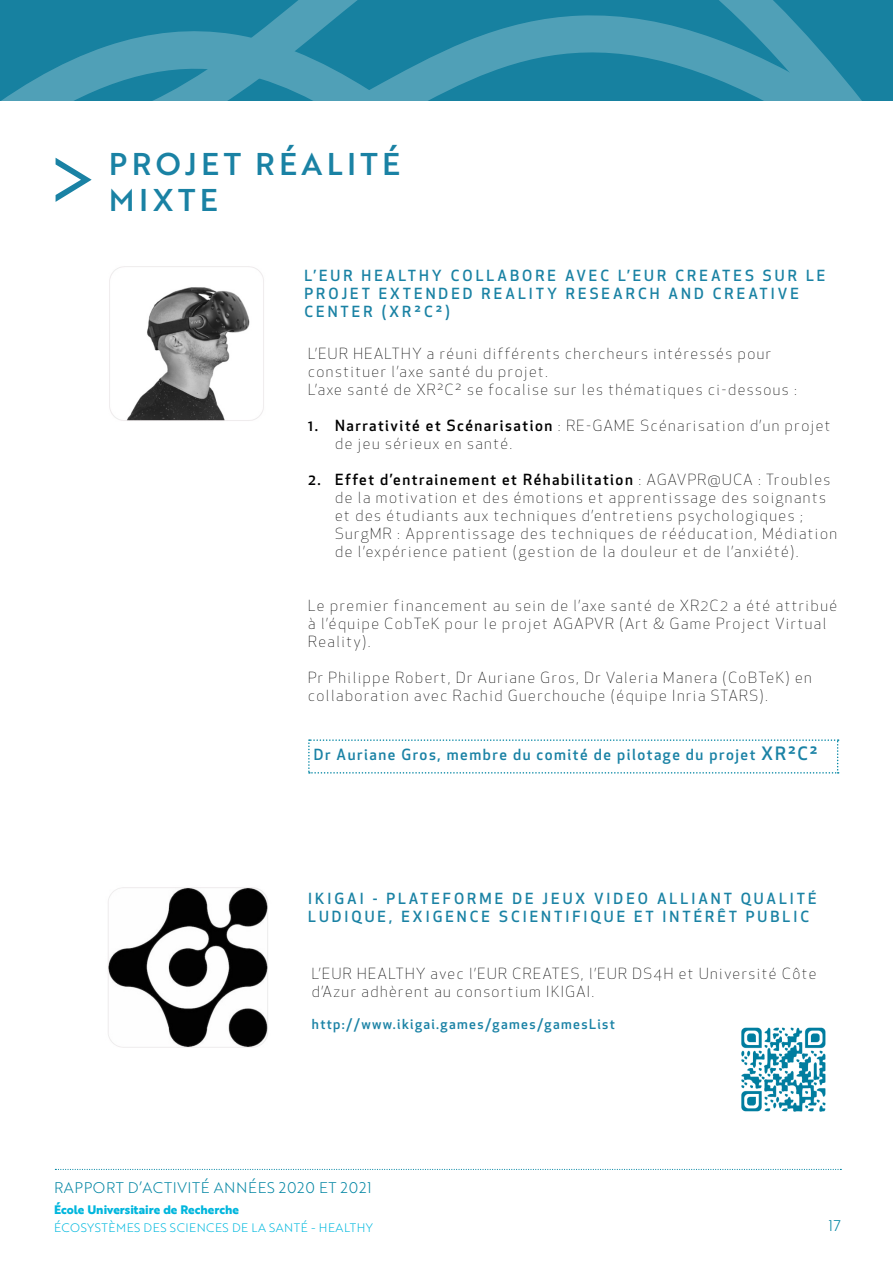
<style>
.page{position:relative;width:893px;height:1263px;background:#fff}
.page>*{position:absolute;margin:0;border:0;box-sizing:border-box;transform-origin:0 0}
.t1{font:85.8px "Brother 1816 Book";color:#1a82a4}
.sous-titre{font:30.6px "Brother 1816 Medium";letter-spacing:.14em;color:#1a82a4}
.sous-titre-2{font:300 15px/18px "Apex New";letter-spacing:.1em;color:#000001}
.sous-titre-3{font:500 15px/18px "Apex New";letter-spacing:.2em;color:#1a82a4}
.sous-titre-4{font:500 15px "Apex New";letter-spacing:.1em;color:#1a82a5}
.t2{font:15px "Brother 1816 Light";letter-spacing:.04em;color:#0085a3}
.sous-titre-5{font:500 13.5px "Apex New";letter-spacing:.1em;color:#1a82a5}
.t3{font:12px "Brother 1816 Light";letter-spacing:.04em;color:#00b8de}
.t4{font:700 12px "Brother 1816 Extra";color:#00b6dd}
.s1{font-weight:500}
.s2{font-size:18px}
</style>
<div class="page">
<svg style="left:55px;top:1169px;width:786px;height:1px"></svg>
<svg style="left:308px;top:739px;width:531px;height:35px"></svg>
<svg style="left:0;top:0;width:893px;height:101px;background:#2f8ea9"></svg>
<img style="left:109px;top:266px;width:155px;height:155px">
<img style="left:108px;top:887px;width:160px;height:161px">
<img style="left:741px;top:1027px;width:85px;height:85px">
<p class="t1" style="left:47px;top:117px;width:51px">&gt;</p>
<p class="sous-titre" style="left:109px;top:141px;width:293px">PROJET RÉALITÉ</p>
<p class="sous-titre" style="left:109px;top:177px;width:111px">MIXTE</p>
<p class="sous-titre-3" style="left:304px;top:267px;width:522px">L’EUR HEALTHY COLLABORE AVEC L’EUR CREATES SUR LE<br>PROJET EXTENDED REALITY RESEARCH AND CREATIVE<br>CENTER (XR²C²)</p>
<p class="sous-titre-2" style="left:308px;top:344px;width:465px">L’EUR HEALTHY a réuni différents chercheurs intéressés pour constituer l’axe santé du projet.</p>
<p class="sous-titre-2" style="left:308px;top:380px;width:490px">L’axe santé de XR²C² se focalise sur les thématiques ci-dessous :</p>
<p class="sous-titre-2" style="left:335px;top:416px;width:497px;text-indent:-27px"><span class="s1">1. Narrativité et Scénarisation</span> : RE-GAME Scénarisation d’un projet de jeu sérieux en santé.</p>
<p class="sous-titre-2" style="left:335px;top:470px;width:503px;text-indent:-27px"><span class="s1">2. Effet d’entrainement et Réhabilitation</span> : AGAVPR@UCA : Troubles de la motivation et des émotions et apprentissage des soignants et des étudiants aux techniques d’entretiens psychologiques ; SurgMR : Apprentissage des techniques de rééducation, Médiation de l’expérience patient (gestion de la douleur et de l’anxiété).</p>
<p class="sous-titre-2" style="left:308px;top:596px;width:530px">Le premier financement au sein de l’axe santé de XR2C2 a été attribué à l’équipe CobTeK pour le projet AGAPVR (Art &amp; Game Project Virtual<br>Reality).</p>
<p class="sous-titre-2" style="left:308px;top:668px;width:505px">Pr Philippe Robert, Dr Auriane Gros, Dr Valeria Manera (CoBTeK) en collaboration avec Rachid Guerchouche (équipe Inria STARS).</p>
<p class="sous-titre-4" style="left:314px;top:745px;width:505px">Dr Auriane Gros, membre du comité de pilotage du projet <span class="s2">XR²C²</span></p>
<p class="sous-titre-3" style="left:308px;top:889px;width:510px">IKIGAI - PLATEFORME DE JEUX VIDEO ALLIANT QUALITÉ<br>LUDIQUE, EXIGENCE SCIENTIFIQUE ET INTÉRÊT PUBLIC</p>
<p class="sous-titre-2" style="left:312px;top:964px;width:506px">L’EUR HEALTHY avec l’EUR CREATES, l’EUR DS4H et Université Côte d’Azur adhèrent au consortium IKIGAI.</p>
<p class="sous-titre-5" style="left:312px;top:1015px;width:305px">http://www.ikigai.games/games/gamesList</p>
<p class="t2" style="left:54px;top:1176px;width:319px">RAPPORT D’ACTIVITÉ ANNÉES 2020 ET 2021</p>
<p class="t4" style="left:54px;top:1201px;width:186px">École Universitaire de Recherche</p>
<p class="t3" style="left:54px;top:1219px;width:321px">ÉCOSYSTÈMES DES SCIENCES DE LA SANTÉ - HEALTHY</p>
<p class="t2" style="left:828px;top:1214px;width:14px">17</p>
</div>
